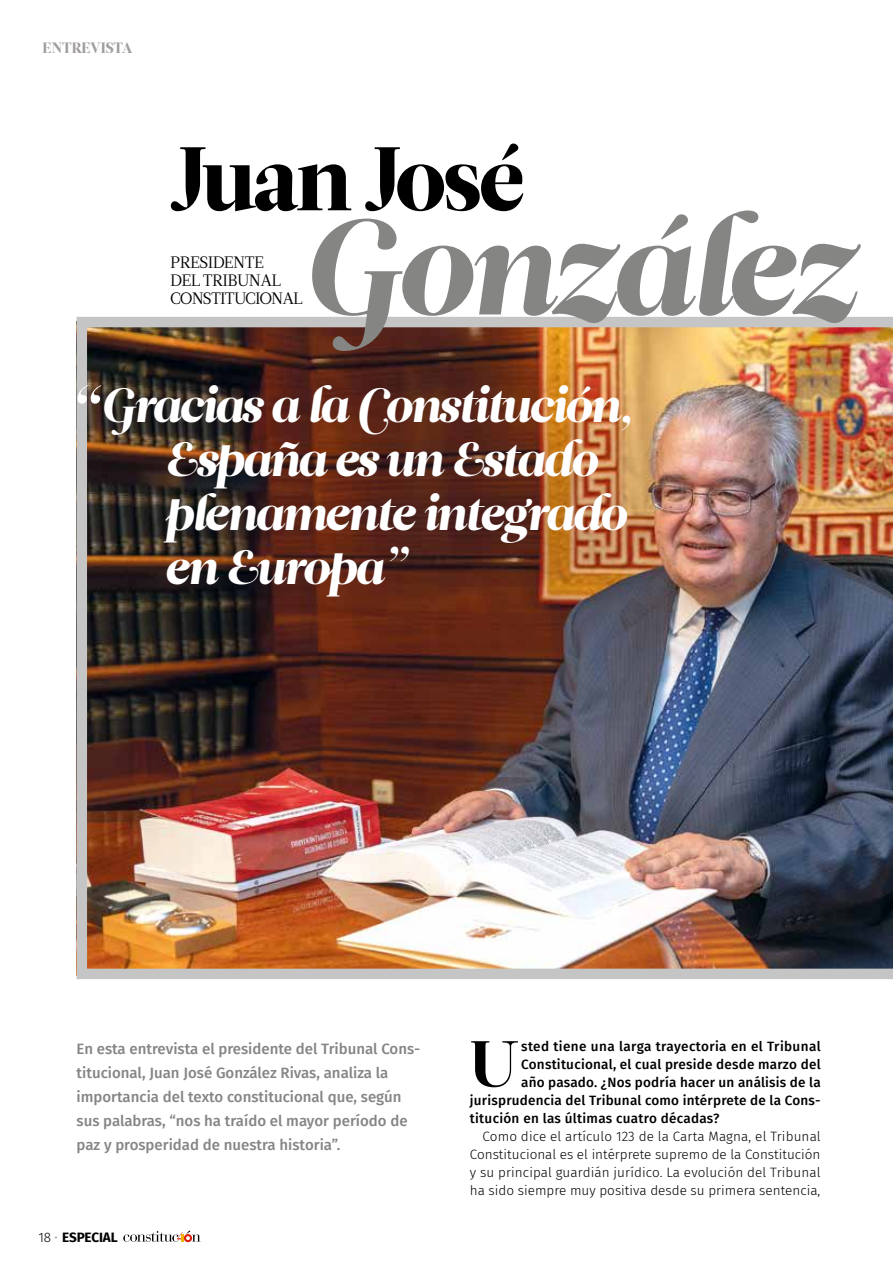
<style>
.page{position:relative;width:893px;height:1263px;background:#fff}
.page>*{position:absolute;margin:0;border:0;box-sizing:border-box;transform-origin:0 0}
.t1{font:135px "Leitura Display Swashes";letter-spacing:-.02em;color:#858584}
.t2{font:90px "Leitura Display";letter-spacing:-.03em;color:#000}
.t3{font:64.95px "Leitura Display";color:#000}
.t4{font:60px "Leitura Display Swashes";color:#fff}
.t5{font:48px/54px "Leitura Display Swashes";letter-spacing:-.03em;color:#fff}
.t6{font:16.5px/18px "Leitura Roman 1";letter-spacing:-.035em;color:#000}
.t7{font:500 15px/24px "Fira Sans";color:#858584}
.t8{font:15px "Leitura Display";letter-spacing:-.01em;color:#a09d9c}
.t9{font:500 13.5px "Fira Sans";letter-spacing:.015em;color:#000}
.t10{font:300 13.5px/18px "Fira Sans";color:#000;text-align:justify}
.t11{font:700 13.5px "Fira Sans";letter-spacing:-.01em;color:#000}
.s1{font-weight:300}
.s2{font-weight:300;color:#9d9d9c}
</style>
<div class="page">
<svg style="left:123px;top:1230px;width:78px;height:12px"></svg>
<img style="left:77px;top:317px;width:816px;height:662px">
<p class="t8" style="left:43px;top:39px;width:91px">ENTREVISTA</p>
<h2 class="t2" style="left:172px;top:125px;width:354px">Juan José</h2>
<h1 class="t1" style="left:302px;top:189px;width:555px">González</h1>
<p class="t6" style="left:170px;top:253px;width:134px">PRESIDENTE<br>DEL TRIBUNAL<br>CONSTITUCIONAL</p>
<h3 class="t5" style="left:165px;top:379px;width:471px;text-indent:-64px">Gracias a la Constitución,<br>España es un Estado plenamente integrado en Europa”</h3>
<h3 class="t4" style="left:67px;top:377px;width:35px">“</h3>
<p class="t7" style="left:77px;top:1036px;width:345px">En esta entrevista el presidente del Tribunal Cons&shy;titucional, Juan José González Rivas, analiza la importancia del texto constitucional que, según sus palabras, “nos ha traído el mayor período de paz y prosperidad de nuestra historia”.</p>
<p class="t11" style="left:38px;top:1225px;width:81px"><span class="s1">18</span> <span class="s2">•</span> ESPECIAL</p>
<h3 class="t3" style="left:470px;top:1025px;width:51px">U</h3>
<p class="t9" style="left:521px;top:1035px;width:301px">sted tiene una larga trayectoria en el Tribunal</p>
<p class="t9" style="left:521px;top:1053px;width:301px">Constitucional, el cual preside desde marzo del</p>
<p class="t9" style="left:521px;top:1071px;width:301px">año pasado. ¿Nos podría hacer un análisis de la</p>
<p class="t9" style="left:470px;top:1089px;width:352px">jurisprudencia del Tribunal como intérprete de la Cons-</p>
<p class="t9" style="left:470px;top:1107px;width:251px">titución en las últimas cuatro décadas?</p>
<p class="t10" style="left:470px;top:1127px;width:352px;text-indent:13px">Como dice el artículo 123 de la Carta Magna, el Tribunal Constitucional es el intérprete supremo de la Constitución y su principal guardián jurídico. La evolución del Tribunal ha sido siempre muy positiva desde su primera sentencia,</p>
</div>
